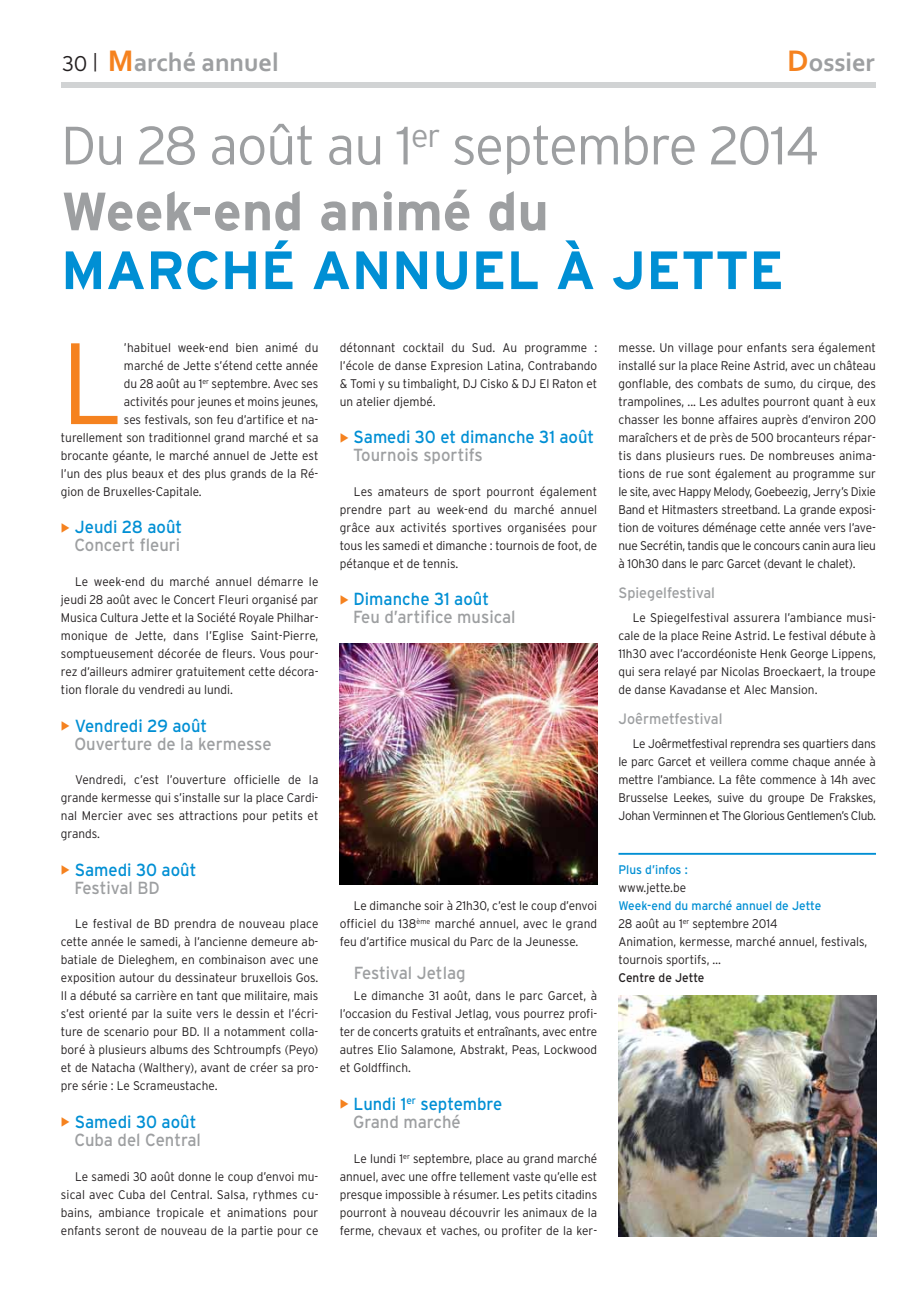
<style>
.page{position:relative;width:923px;height:1291px;background:#fff}
.page>*{position:absolute;margin:0;border:0;box-sizing:border-box;transform-origin:0 0}
.t1{font:300 115.38px "Interstate";color:#f5821f;scale:.95 1}
.t2{font:300 53.75px/65.9px "Interstate";letter-spacing:-.025em;color:#9d9fa1}
.t3{font:700 53.75px "Interstate";color:#008fd4}
.t4{font:700 26.25px "Corbel";color:#9d9fa1}
.t5{font:17.5px/18px "Interstate";color:#008fd4;scale:.95 1}
.t6{font:17.5px "Interstate";color:#9d9fa1;scale:.95 1}
.t7{font:15px "Interstate";color:#9d9fa1;scale:.95 1}
.t8{font:300 12.5px/18px "Interstate";color:#231f20;text-align:justify;scale:.95 1}
.t9{font:12.5px "Interstate";letter-spacing:-.005em;color:#231f20;scale:.95 1}
.t10{font:12.5px "Interstate";color:#008fd4;scale:.95 1}
.s1{font-family:"Interstate";font-weight:300;font-size:21.25px;color:#231f20}
.s2{font-family:"Interstate";font-weight:300;font-size:18.75px;color:#231f20}
.s3{font-size:31.25px;color:#f5821f}
.s4{font-weight:700}
.s5{color:#9d9fa1}
.s6{font-weight:400;color:#008fd4}
</style>
<div class="page">
<div style="left:61px;top:82px;width:815px;height:6px;background:#d1d3d4"></div>
<hr style="left:618px;top:852px;width:258px;height:2px;background:#008fd4">
<img style="left:340px;top:643px;width:257px;height:241px">
<img style="left:618px;top:995px;width:258px;height:241px">
<h3 class="t4" style="left:62px;top:52px;width:218px"><span class="s1">30</span> <span class="s2">|</span> <span class="s3">M</span>arché annuel</h3>
<h3 class="t4" style="left:787px;top:52px;width:89px"><span class="s3">D</span>ossier</h3>
<h2 class="t2" style="left:61px;top:117px;width:760px">Du 28 août au 1<sup>er</sup> septembre 2014<br><span class="s4">Week-end animé du</span></h2>
<h2 class="t3" style="left:61px;top:250px;width:724px">MARCHÉ ANNUEL À JETTE</h2>
<h1 class="t1" style="left:61px;top:340px;width:68px">L</h1>
<p class="t8" style="left:124px;top:340px;width:206px">’habituel week-end bien animé du</p>
<p class="t8" style="left:124px;top:358px;width:206px">marché de Jette s’étend cette année</p>
<p class="t8" style="left:124px;top:376px;width:206px">du 28 août au 1<sup>er</sup> septembre. Avec ses</p>
<p class="t8" style="left:124px;top:394px;width:206px">activités pour jeunes et moins jeunes,</p>
<p class="t8" style="left:124px;top:412px;width:206px">ses festivals, son feu d’artifice et na-</p>
<p class="t8" style="left:61px;top:430px;width:273px">turellement son traditionnel grand marché et sa</p>
<p class="t8" style="left:61px;top:448px;width:273px">brocante géante, le marché annuel de Jette est</p>
<p class="t8" style="left:61px;top:466px;width:273px">l’un des plus beaux et des plus grands de la Ré-</p>
<p class="t8" style="left:61px;top:484px;width:150px">gion de Bruxelles-Capitale.</p>
<h3 class="t5" style="left:75px;top:519px;width:115px">Jeudi 28 août</h3>
<h3 class="t6" style="left:74px;top:538px;width:113px">Concert fleuri</h3>
<p class="t8" style="left:61px;top:574px;width:273px;text-indent:14px">Le week-end du marché annuel démarre le jeudi 28 août avec le Concert Fleuri organisé par Musica Cultura Jette et la Société Royale Philhar&shy;monique de Jette, dans l’Eglise Saint-Pierre, somptueusement décorée de fleurs. Vous pour&shy;rez d’ailleurs admirer gratuitement cette décora&shy;tion florale du vendredi au lundi.</p>
<h3 class="t5" style="left:75px;top:717px;width:141px">Vendredi 29 août</h3>
<h3 class="t6" style="left:74px;top:736px;width:209px">Ouverture de la kermesse</h3>
<p class="t8" style="left:61px;top:772px;width:273px;text-indent:14px">Vendredi, c’est l’ouverture officielle de la grande kermesse qui s’installe sur la place Cardi&shy;nal Mercier avec ses attractions pour petits et grands.</p>
<h3 class="t5" style="left:75px;top:861px;width:129px">Samedi 30 août</h3>
<h3 class="t6" style="left:74px;top:880px;width:91px">Festival BD</h3>
<p class="t8" style="left:61px;top:916px;width:273px;text-indent:14px">Le festival de BD prendra de nouveau place cette année le samedi, à l’ancienne demeure ab&shy;batiale de Dieleghem, en combinaison avec une exposition autour du dessinateur bruxellois Gos.<br>Il a débuté sa carrière en tant que militaire, mais s’est orienté par la suite vers le dessin et l’écri&shy;ture de scenario pour BD. Il a notamment colla&shy;boré à plusieurs albums des Schtroumpfs (Peyo) et de Natacha (Walthery), avant de créer sa pro&shy;pre série : Le Scrameustache.</p>
<h3 class="t5" style="left:75px;top:1113px;width:129px">Samedi 30 août</h3>
<h3 class="t6" style="left:74px;top:1132px;width:135px">Cuba del Central</h3>
<p class="t8" style="left:61px;top:1168px;width:273px;text-indent:14px">Le samedi 30 août donne le coup d’envoi mu&shy;sical avec Cuba del Central. Salsa, rythmes cu&shy;bains, ambiance tropicale et animations pour enfants seront de nouveau de la partie pour ce</p>
<p class="t8" style="left:340px;top:340px;width:273px">détonnant cocktail du Sud. Au programme : l’école de danse Expresion Latina, Contrabando &amp; Tomi y su timbalight, DJ Cisko &amp; DJ El Raton et un atelier djembé.</p>
<h3 class="t5" style="left:354px;top:429px;width:255px">Samedi 30 et dimanche 31 août</h3>
<h3 class="t6" style="left:353px;top:448px;width:138px">Tournois sportifs</h3>
<p class="t8" style="left:340px;top:484px;width:273px;text-indent:14px">Les amateurs de sport pourront également prendre part au week-end du marché annuel grâce aux activités sportives organisées pour tous les samedi et dimanche : tournois de foot, de pétanque et de tennis.</p>
<h3 class="t5" style="left:354px;top:591px;width:144px">Dimanche 31 août</h3>
<h3 class="t6" style="left:353px;top:610px;width:173px">Feu d’artifice musical</h3>
<p class="t8" style="left:340px;top:898px;width:273px;text-indent:14px">Le dimanche soir à 21h30, c’est le coup d’envoi officiel du 138<sup>ème</sup> marché annuel, avec le grand feu d’artifice musical du Parc de la Jeunesse.</p>
<h3 class="t6" style="left:354px;top:966px;width:119px">Festival Jetlag</h3>
<p class="t8" style="left:340px;top:988px;width:273px;text-indent:14px">Le dimanche 31 août, dans le parc Garcet, à l’occasion du Festival Jetlag, vous pourrez profi&shy;ter de concerts gratuits et entraînants, avec entre autres Elio Salamone, Abstrakt, Peas, Lockwood et Goldffinch.</p>
<h3 class="t5" style="left:353px;top:1095px;width:159px">Lundi 1<sup>er</sup> septembre<br><span class="s5">Grand marché</span></h3>
<p class="t8" style="left:340px;top:1150px;width:273px;text-indent:14px">Le lundi 1<sup>er</sup> septembre, place au grand marché annuel, avec une offre tellement vaste qu’elle est presque impossible à résumer. Les petits citadins pourront à nouveau découvrir les animaux de la ferme, chevaux et vaches, ou profiter de la ker-</p>
<p class="t8" style="left:618px;top:340px;width:273px">messe. Un village pour enfants sera également installé sur la place Reine Astrid, avec un château gonflable, des combats de sumo, du cirque, des trampolines, ... Les adultes pourront quant à eux chasser les bonne affaires auprès d’environ 200 maraîchers et de près de 500 brocanteurs répar&shy;tis dans plusieurs rues. De nombreuses anima&shy;tions de rue sont également au programme sur le site, avec Happy Melody, Goebeezig, Jerry’s Dixie Band et Hitmasters streetband. La grande exposi&shy;tion de voitures déménage cette année vers l’ave&shy;nue Secrétin, tandis que le concours canin aura lieu à 10h30 dans le parc Garcet (devant le chalet).</p>
<p class="t7" style="left:618px;top:587px;width:103px">Spiegelfestival</p>
<p class="t8" style="left:618px;top:610px;width:273px;text-indent:14px">Le Spiegelfestival assurera l’ambiance musi&shy;cale de la place Reine Astrid. Le festival débute à 11h30 avec l’accordéoniste Henk George Lippens, qui sera relayé par Nicolas Broeckaert, la troupe de danse Kavadanse et Alec Mansion.</p>
<p class="t7" style="left:618px;top:713px;width:111px">Joêrmetfestival</p>
<p class="t8" style="left:618px;top:736px;width:273px;text-indent:14px">Le Joêrmetfestival reprendra ses quartiers dans le parc Garcet et veillera comme chaque année à mettre l’ambiance. La fête commence à 14h avec Brusselse Leekes, suive du groupe De Frakskes, Johan Verminnen et The Glorious Gentlemen’s Club.</p>
<p class="t10" style="left:618px;top:865px;width:74px">Plus d’infos :</p>
<p class="t8" style="left:618px;top:880px;width:73px">www.jette.be</p>
<p class="t8" style="left:618px;top:898px;width:263px;text-align:left"><span class="s6">Week-end du marché annuel de Jette<br></span>28 août au 1<sup>er</sup> septembre 2014<br>Animation, kermesse, marché annuel, festivals, tournois sportifs, …</p>
<p class="t9" style="left:618px;top:973px;width:92px">Centre de Jette</p>
</div>
